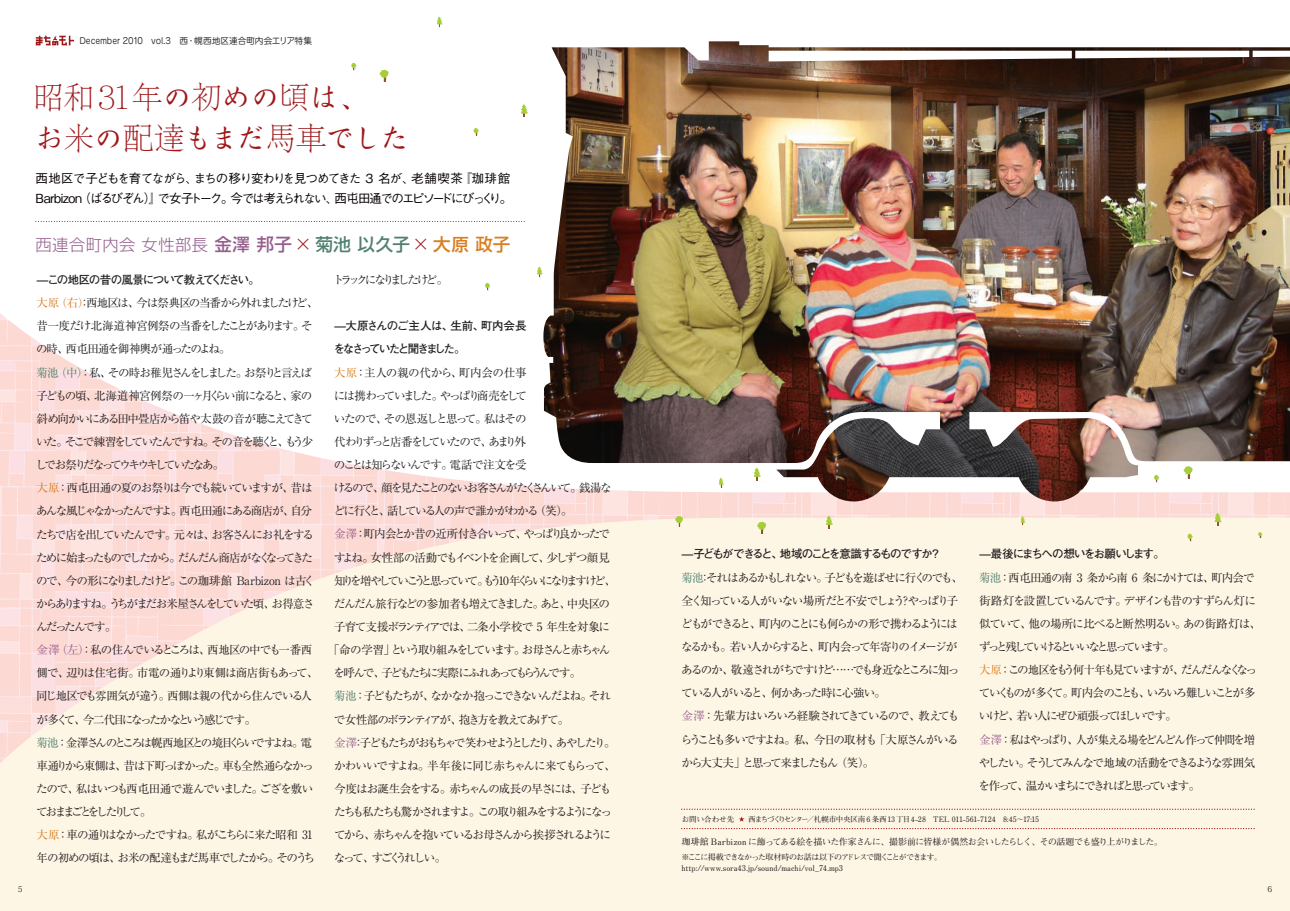
<style>
.page{position:relative;width:1290px;height:911px;background:#fff}
.page>*{position:absolute;margin:0;border:0;box-sizing:border-box;transform-origin:0 0}
.t1{font:300 33.75px "Outai Kai Std";letter-spacing:-.205em;color:#9f171a}
.t2{font:300 31.25px "Jomin Std";color:#9f171a}
.t3{font:300 16.25px "Shin Go Pro";letter-spacing:.035em;color:#965f8e}
.t4{font:500 12.5px/20px "Gothic BBB Pro";letter-spacing:-.105em;color:#080302}
.t5{font:11.5px/23.1px "Ryumin Pro";letter-spacing:-.14em;color:#231f20}
.t6{font:11.5px "Ryumin Pro";letter-spacing:-.17em;color:#231f20}
.t7{font:11.5px "Ryumin Pro";letter-spacing:-.185em;color:#231f20}
.t8{font:11.5px "Ryumin Pro";letter-spacing:-.12em;color:#231f20}
.t9{font:700 11.5px "Futo Go B101 Pro";letter-spacing:-.13em;color:#231f20}
.t10{font:11.5px "Ryumin Pro";letter-spacing:-.215em;color:#231f20}
.t11{font:700 11.5px/23.1px "Futo Go B101 Pro";letter-spacing:-.15em;color:#231f20}
.t12{font:11.5px "Ryumin Pro";letter-spacing:-.195em;color:#231f20}
.t13{font:11.5px "Ryumin Pro";letter-spacing:-.165em;color:#231f20}
.t14{font:11.5px "Ryumin Pro";letter-spacing:-.07em;color:#231f20}
.t15{font:11.5px "Ryumin Pro";letter-spacing:-.1em;color:#231f20}
.t16{font:11.5px "Ryumin Pro";letter-spacing:-.18em;color:#231f20}
.t17{font:11.5px "Ryumin Pro";letter-spacing:-.115em;color:#231f20}
.t18{font:700 11.5px "Futo Go B101 Pro";letter-spacing:-.1em;color:#231f20}
.t19{font:11.5px "Ryumin Pro";letter-spacing:-.105em;color:#231f20}
.t20{font:11.5px "Ryumin Pro";letter-spacing:-.025em;color:#231f20}
.t21{font:11.5px "Ryumin Pro";letter-spacing:-.28em;color:#231f20}
.t22{font:11.5px "Ryumin Pro";letter-spacing:-.23em;color:#231f20}
.t23{font:700 8.88px "Futo Min A101 Pro";letter-spacing:-.04em;color:#231f20}
.t24{font:8.62px "Jun 201 Pro";letter-spacing:-.015em;color:#231f20}
.t25{font:700 8px/11.2px "Futo Min A101 Pro";letter-spacing:-.025em;color:#231f20}
.t26{font:8px "Koz Min Pro";color:#231f20}
.t27{font:700 7.5px "Futo Min A101 Pro";letter-spacing:-.03em;color:#231f20}
.t28{font:700 7.5px "Futo Min A101 Pro";color:#231f20}
.s1{font-family:"Outai Kai Std";font-size:33.75px}
.s2{font-family:"Jomin Std";font-size:31.25px}
.s3{font-weight:500;font-size:17.5px}
.s4{font-size:17.5px;color:#9f171a}
.s5{font-weight:500;font-size:17.5px;color:#508172}
.s6{font-weight:500;font-size:17.5px;color:#d97e22}
.s7{color:#d97e22}
.s8{color:#508172}
.s9{color:#965f8e}
</style>
<div class="page">
<div style="left:0;top:518px;width:1290px;height:393px;background:#fef6e5"></div>
<img style="left:0;top:313px;width:681px;height:450px">
<img style="left:681px;top:501px;width:609px;height:17px">
<img style="left:543px;top:41px;width:747px;height:460px">
<svg style="left:825px;top:515px;width:8px;height:13px"></svg>
<svg style="left:521px;top:104px;width:7px;height:13px"></svg>
<svg style="left:1214px;top:512px;width:7px;height:14px"></svg>
<svg style="left:1020px;top:516px;width:5px;height:9px"></svg>
<svg style="left:757px;top:521px;width:9px;height:13px"></svg>
<svg style="left:379px;top:70px;width:9px;height:12px"></svg>
<svg style="left:437px;top:17px;width:5px;height:10px"></svg>
<svg style="left:537px;top:267px;width:5px;height:10px"></svg>
<svg style="left:1258px;top:532px;width:5px;height:6px"></svg>
<svg style="left:682px;top:828px;width:572px;height:1px"></svg>
<svg style="left:682px;top:808px;width:572px;height:2px"></svg>
<svg style="left:1183px;top:466px;width:9px;height:12px"></svg>
<svg style="left:675px;top:516px;width:8px;height:11px"></svg>
<svg style="left:36px;top:221px;width:489px;height:1px"></svg>
<svg style="left:1154px;top:475px;width:6px;height:8px"></svg>
<svg style="left:473px;top:128px;width:6px;height:8px"></svg>
<svg style="left:485px;top:283px;width:6px;height:8px"></svg>
<svg style="left:1187px;top:533px;width:6px;height:8px"></svg>
<svg style="left:351px;top:63px;width:6px;height:8px"></svg>
<svg style="left:739px;top:816px;width:5px;height:5px"></svg>
<svg style="left:36px;top:35px;width:39px;height:11px"></svg>
<svg style="left:753px;top:467px;width:8px;height:13px"></svg>
<svg style="left:719px;top:477px;width:5px;height:11px"></svg>
<p class="t24" style="left:79px;top:34px;width:234px">December 2010　vol.3　西・幌西地区連合町内会エリア特集</p>
<h2 class="t2" style="left:33px;top:70px;width:343px">昭和 31年<span class="s1">の</span>初<span class="s1">めの</span>頃<span class="s1">は、</span></h2>
<h1 class="t1" style="left:33px;top:116px;width:380px">お<span class="s2">米</span>の<span class="s2">配達</span>もまだ<span class="s2">馬車</span>でした</h1>
<p class="t4" style="left:35px;top:167px;width:478px">西地区で子どもを育てながら、まちの移り変わりを見つめてきた 3 名が、老舗喫茶『珈琲館<br>Barbizon（ばるびぞん）』で女子トーク。今では考えられない、西屯田通でのエピソードにびっくり。</p>
<h3 class="t3" style="left:35px;top:231px;width:477px">西連合町内会 女性部長<span class="s3">金澤 邦子</span><span class="s4">×</span> <span class="s5">菊池 以久子</span><span class="s4">×</span> <span class="s6">大原 政子</span></h3>
<p class="t18" style="left:37px;top:270px;width:225px">̶この地区の昔の風景について教えてください。</p>
<p class="t5" style="left:36px;top:290px;width:284px"><span class="s7">大原（右）</span>：西地区は、今は祭典区の当番から外れましたけど、昔一度だけ北海道神宮例祭の当番をしたことがあります。その時、西屯田通を御神輿が通ったのよね。<br><span class="s8">菊池（中）</span>：私、その時お稚児さんをしました。お祭りと言えば子どもの頃、北海道神宮例祭の一ヶ月くらい前になると、家の斜め向かいにある田中畳店から笛や太鼓の音が聴こえてきていた。そこで練習をしていたんですね。その音を聴くと、もう少しでお祭りだなってウキウキしていたなあ。<br><span class="s7">大原</span>：西屯田通の夏のお祭りは今でも続いていますが、昔はあんな風じゃなかったんですよ。西屯田通にある商店が、自分たちで店を出していたんです。元々は、お客さんにお礼をするために始まったものでしたから。だんだん商店がなくなってきたので、今の形になりましたけど。この珈琲館 Barbizon は古くからありますね。うちがまだお米屋さんをしていた頃、お得意さんだったんです。<br><span class="s9">金澤（左）</span>：私の住んでいるところは、西地区の中でも一番西側で、辺りは住宅街。市電の通りより東側は商店街もあって、同じ地区でも雰囲気が違う。西側は親の代から住んでいる人が多くて、今二代目になったかなという感じです。<br><span class="s8">菊池</span>：金澤さんのところは幌西地区との境目くらいですよね。電車通りから東側は、昔は下町っぽかった。車も全然通らなかったので、私はいつも西屯田通で遊んでいました。ござを敷いておままごとをしたりして。<br><span class="s7">大原</span>：車の通りはなかったですね。私がこちらに来た昭和 31年の初めの頃は、お米の配達もまだ馬車でしたから。そのうち</p>
<p class="t21" style="left:333px;top:271px;width:117px">トラックになりましたけど。</p>
<p class="t11" style="left:334px;top:313px;width:194px">̶大原さんのご主人は、生前、町内会長をなさっていたと聞きました。</p>
<p class="t20" style="left:334px;top:363px;width:194px"><span class="s7">大原</span>：主人の親の代から、町内会の仕事</p>
<p class="t5" style="left:334px;top:383px;width:195px">には携わっていました。やっぱり商売をして</p>
<p class="t19" style="left:334px;top:409px;width:194px">いたので、その恩返しと思って。私はその</p>
<p class="t7" style="left:334px;top:432px;width:193px">代わりずっと店番をしていたので、あまり外</p>
<p class="t8" style="left:334px;top:456px;width:194px">のことは知らないんです。電話で注文を受</p>
<p class="t13" style="left:334px;top:479px;width:279px">けるので、顔を見たことのないお客さんがたくさんいて。銭湯な</p>
<p class="t17" style="left:333px;top:502px;width:241px">どに行くと、話している人の声で誰かがわかる（笑）。</p>
<p class="t5" style="left:334px;top:522px;width:277px"><span class="s9">金澤</span>：町内会とか昔の近所付き合いって、やっぱり良かったで</p>
<p class="t6" style="left:334px;top:548px;width:277px">すよね。女性部の活動でもイベントを企画して、少しずつ顔見</p>
<p class="t10" style="left:334px;top:571px;width:284px">知りを増やしていこうと思っていて。もう10年くらいになりますけど、</p>
<p class="t5" style="left:334px;top:591px;width:278px">だんだん旅行などの参加者も増えてきました。あと、中央区の</p>
<p class="t8" style="left:334px;top:617px;width:277px">子育て支援ボランティアでは、二条小学校で 5 年生を対象に</p>
<p class="t7" style="left:328px;top:641px;width:284px">「命の学習」という取り組みをしています。お母さんと赤ちゃん</p>
<p class="t16" style="left:333px;top:664px;width:249px">を呼んで、子どもたちに実際にふれあってもらうんです。</p>
<p class="t5" style="left:334px;top:683px;width:278px"><span class="s8">菊池</span>：子どもたちが、なかなか抱っこできないんだよね。それ</p>
<p class="t5" style="left:334px;top:707px;width:237px">で女性部のボランティアが、抱き方を教えてあげて。</p>
<p class="t12" style="left:334px;top:733px;width:283px"><span class="s9">金澤</span>：子どもたちがおもちゃで笑わせようとしたり、あやしたり。</p>
<p class="t14" style="left:334px;top:756px;width:283px">かわいいですよね。半年後に同じ赤ちゃんに来てもらって、</p>
<p class="t15" style="left:334px;top:779px;width:279px">今度はお誕生会をする。赤ちゃんの成長の早さには、子ども</p>
<p class="t6" style="left:334px;top:802px;width:280px">たちも私たちも驚かされますよ。この取り組みをするようになっ</p>
<p class="t5" style="left:334px;top:822px;width:278px">てから、赤ちゃんを抱いているお母さんから挨拶されるように</p>
<p class="t22" style="left:334px;top:849px;width:114px">なって、すごくうれしい。</p>
<p class="t9" style="left:682px;top:545px;width:261px">̶子どもができると、地域のことを意識するものですか？</p>
<p class="t5" style="left:681px;top:565px;width:284px"><span class="s8">菊池</span>：それはあるかもしれない。子どもを遊ばせに行くのでも、全く知っている人がいない場所だと不安でしょう？やっぱり子どもができると、町内のことにも何らかの形で携わるようにはなるかも。若い人からすると、町内会って年寄りのイメージがあるのか、敬遠されがちですけど……でも身近なところに知っている人がいると、何かあった時に心強い。<br><span class="s9">金澤</span>：先輩方はいろいろ経験されてきているので、教えてもらうことも多いですよね。私、今日の取材も「大原さんがいるから大丈夫」と思って来ましたもん（笑）。</p>
<p class="t9" style="left:979px;top:545px;width:187px">̶最後にまちへの想いをお願いします。</p>
<p class="t5" style="left:978px;top:565px;width:284px"><span class="s8">菊池</span>：西屯田通の南 3 条から南 6 条にかけては、町内会で街路灯を設置しているんです。デザインも昔のすずらん灯に似ていて、他の場所に比べると断然明るい。あの街路灯は、ずっと残していけるといいなと思っています。<br><span class="s7">大原</span>：この地区をもう何十年も見ていますが、だんだんなくなっていくものが多くて。町内会のことも、いろいろ難しいことが多いけど、若い人にぜひ頑張ってほしいです。<br><span class="s9">金澤</span>：私はやっぱり、人が集える場をどんどん作って仲間を増やしたい。そうしてみんなで地域の活動をできるような雰囲気を作って、温かいまちにできればと思っています。</p>
<p class="t28" style="left:682px;top:813px;width:54px">お問い合わせ先</p>
<p class="t27" style="left:748px;top:813px;width:293px">西まちづくりセンター／札幌市中央区南 6 条西 13丁目4-28　TEL 011-561-7124　8:45～17:15</p>
<p class="t23" style="left:682px;top:834px;width:483px">珈琲館 Barbizon に飾ってある絵を描いた作家さんに、撮影前に皆様が偶然お会いしたらしく、その話題でも盛り上がりました。</p>
<p class="t25" style="left:681px;top:850px;width:262px">※ここに掲載できなかった取材時のお話は以下のアドレスで聞くことができます。http://www.sora43.jp/sound/machi/vol_74.mp3</p>
<p class="t26" style="left:18px;top:883px;width:6px">5</p>
<p class="t26" style="left:1267px;top:883px;width:6px">6</p>
</div>
